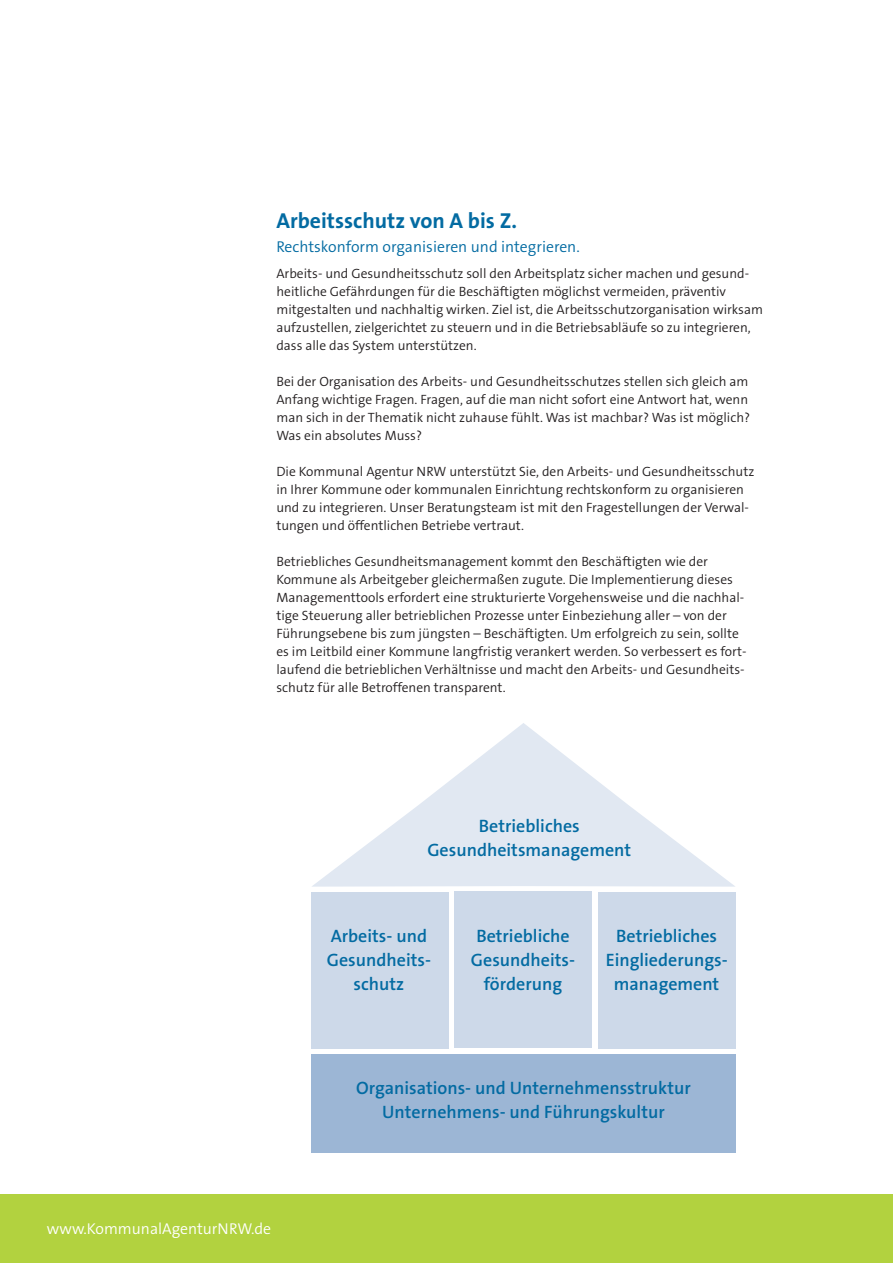
<style>
.page{position:relative;width:893px;height:1263px;background:#fff}
.page>*{position:absolute;margin:0;border:0;box-sizing:border-box;transform-origin:0 0}
.t1{font:700 21.75px "The Sans B7";color:#036ba2}
.t2{font:600 18px/24px "The Sans B6";color:#036ba2;text-align:center}
.t3{font:300 15.75px "The Sans B4";color:#036ba2}
.t4{font:300 15.75px "The Sans B4";color:#fff}
.t5{font:300 13.5px/18px "The Sans B4";color:#231f20}
</style>
<div class="page">
<div style="left:0;top:1194px;width:893px;height:69px;background:#b2d23f"></div>
<svg style="left:312px;top:723px;width:423px;height:164px"></svg>
<div style="left:311px;top:892px;width:138px;height:157px;background:#cdd9e9"></div>
<div style="left:454px;top:891px;width:138px;height:157px;background:#cdd9e9"></div>
<div style="left:598px;top:892px;width:138px;height:157px;background:#cdd9e9"></div>
<div style="left:311px;top:1054px;width:425px;height:98px;background:#9cb6d5"></div>
<h1 class="t1" style="left:276px;top:207px;width:242px">Arbeitsschutz von A bis Z.</h1>
<p class="t3" style="left:276px;top:237px;width:305px">Rechtskonform organisieren und integrieren.</p>
<p class="t5" style="left:276px;top:265px;width:488px">Arbeits- und Gesundheitsschutz soll den Arbeitsplatz sicher machen und gesund&shy;heitliche Gefährdungen für die Beschäftigten möglichst vermeiden, präventiv mitgestalten und nachhaltig wirken. Ziel ist, die Arbeitsschutzorganisation wirksam aufzustellen, zielgerichtet zu steuern und in die Betriebsabläufe so zu integrieren, dass alle das System unterstützen.</p>
<p class="t5" style="left:276px;top:373px;width:475px">Bei der Organisation des Arbeits- und Gesundheitsschutzes stellen sich gleich am Anfang wichtige Fragen. Fragen, auf die man nicht sofort eine Antwort hat, wenn man sich in der Thematik nicht zuhause fühlt. Was ist machbar? Was ist möglich?<br>Was ein absolutes Muss?</p>
<p class="t5" style="left:276px;top:463px;width:479px">Die Kommunal Agentur NRW unterstützt Sie, den Arbeits- und Gesundheitsschutz in Ihrer Kommune oder kommunalen Einrichtung rechtskonform zu organisieren und zu integrieren. Unser Beratungsteam ist mit den Fragestellungen der Verwal&shy;tungen und öffentlichen Betriebe vertraut.</p>
<p class="t5" style="left:276px;top:553px;width:472px">Betriebliches Gesundheitsmanagement kommt den Beschäftigten wie der Kommune als Arbeitgeber gleichermaßen zugute. Die Implementierung dieses Managementtools erfordert eine strukturierte Vorgehensweise und die nachhal&shy;tige Steuerung aller betrieblichen Prozesse unter Einbeziehung aller – von der Führungsebene bis zum jüngsten – Beschäftigten. Um erfolgreich zu sein, sollte es im Leitbild einer Kommune langfristig verankert werden. So verbessert es fort&shy;laufend die betrieblichen Verhältnisse und macht den Arbeits- und Gesundheits&shy;schutz für alle Betroffenen transparent.</p>
<h2 class="t2" style="left:427px;top:814px;width:205px">Betriebliches<br>Gesundheitsmanagement</h2>
<h2 class="t2" style="left:327px;top:924px;width:106px">Arbeits- und<br>Gesundheits&shy;schutz</h2>
<h2 class="t2" style="left:471px;top:924px;width:106px">Betriebliche<br>Gesundheits&shy;förderung</h2>
<h2 class="t2" style="left:606px;top:924px;width:124px">Betriebliches<br>Eingliederungs&shy;management</h2>
<p class="t4" style="left:47px;top:1219px;width:226px">www.KommunalAgenturNRW.de</p>
<h2 class="t2" style="left:356px;top:1076px;width:336px">Organisations- und Unternehmensstruktur<br>Unternehmens- und Führungskultur</h2>
</div>
